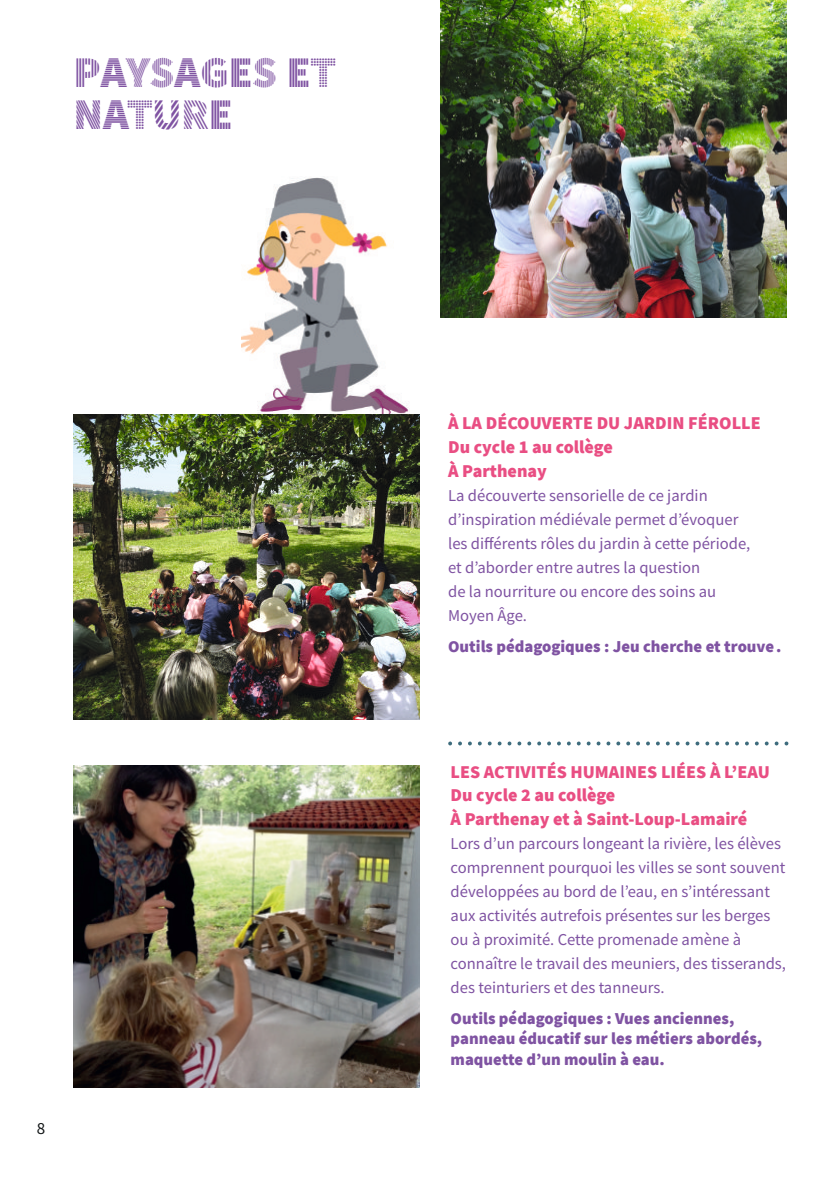
<style>
.page{position:relative;width:840px;height:1191px;background:#fff}
.page>*{position:absolute;margin:0;border:0;box-sizing:border-box;transform-origin:0 0}
.t1{font:900 44px/42px "Source Sans Pro DISPLAYV2";letter-spacing:-.01em;color:#7f53a2}
.t2{font:900 18px/24px "Source Sans Pro";color:#e94e83}
.t3{font:17px "Source Sans Pro";color:#121617}
.t4{font:16.6px/24px "Source Sans Pro";color:#7f53a2}
.t5{font:900 16.6px/20.6px "Source Sans Pro";color:#7f53a2}
</style>
<div class="page">
<img style="left:242px;top:177px;width:168px;height:237px">
<img style="left:74px;top:765px;width:346px;height:322px">
<svg style="left:450px;top:741px;width:336px;height:4px"></svg>
<img style="left:73px;top:414px;width:347px;height:305px">
<img style="left:440px;top:0;width:346px;height:317px">
<h1 class="t1" style="left:73px;top:55px;width:263px">PAYSAGES ET<br>NATURE</h1>
<p class="t3" style="left:37px;top:1121px;width:10px">8</p>
<p class="t2" style="left:448px;top:412px;width:314px">À LA DÉCOUVERTE DU JARDIN FÉROLLE<br>Du cycle 1 au collège<br>À Parthenay</p>
<p class="t4" style="left:448px;top:485px;width:303px">La découverte sensorielle de ce jardin d’inspiration médiévale permet d’évoquer les différents rôles du jardin à cette période, et d’aborder entre autres la question<br>de la nourriture ou encore des soins au Moyen Âge.</p>
<p class="t5" style="left:448px;top:637px;width:335px">Outils pédagogiques : Jeu cherche et trouve .</p>
<p class="t2" style="left:450px;top:762px;width:320px;line-height:23.4px">LES ACTIVITÉS HUMAINES LIÉES À L’EAU<br>Du cycle 2 au collège<br>À Parthenay et à Saint-Loup-Lamairé</p>
<p class="t4" style="left:450px;top:833px;width:337px">Lors d’un parcours longeant la rivière, les élèves comprennent pourquoi les villes se sont souvent développées au bord de l’eau, en s’intéressant aux activités autrefois présentes sur les berges ou à proximité. Cette promenade amène à connaître le travail des meuniers, des tisserands, des teinturiers et des tanneurs.</p>
<p class="t5" style="left:450px;top:1009px;width:313px">Outils pédagogiques : Vues anciennes, panneau éducatif sur les métiers abordés, maquette d’un moulin à eau.</p>
</div>
